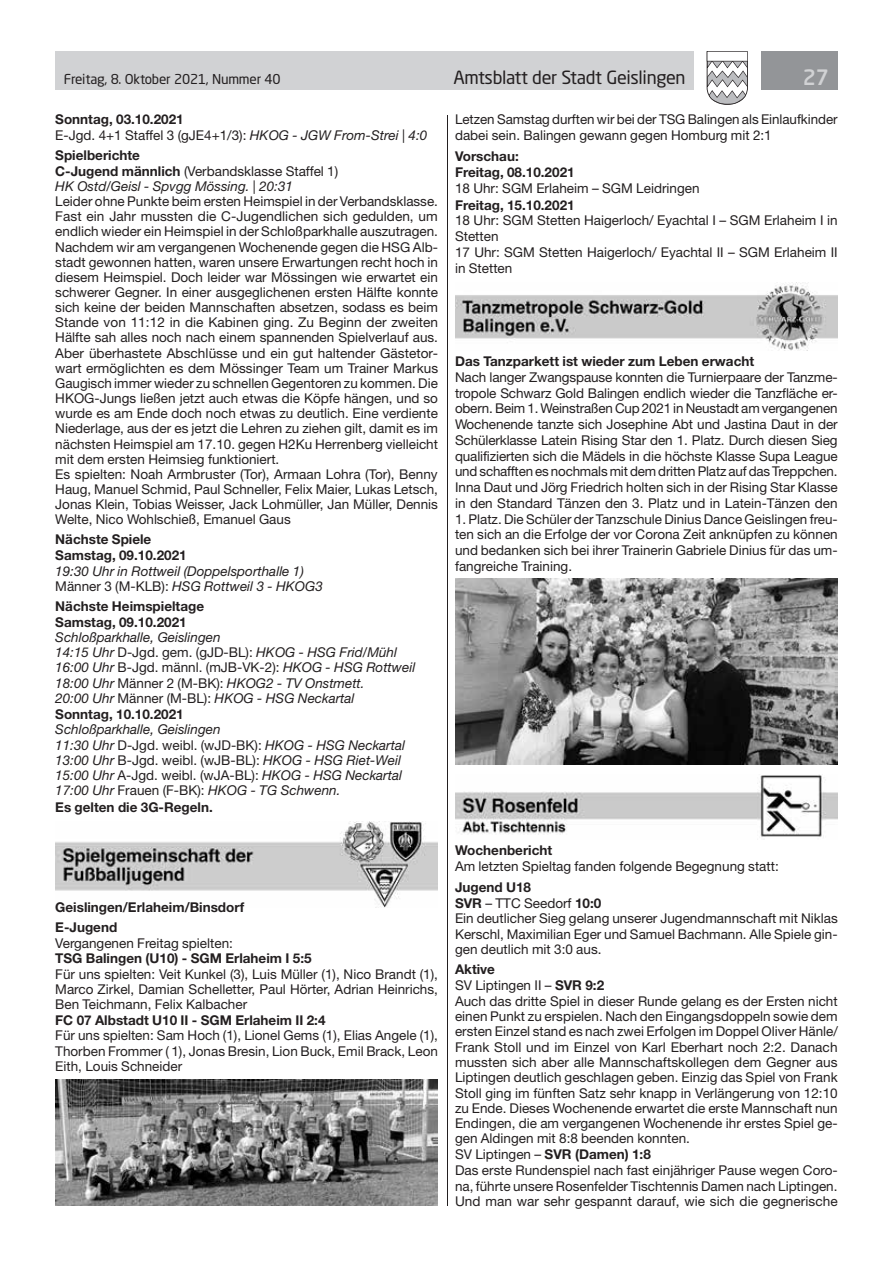
<style>
.page{position:relative;width:893px;height:1263px;background:#fff}
.page>*{position:absolute;margin:0;border:0;box-sizing:border-box;transform-origin:0 0}
.t1{font:500 21px "Neo Sans Std";color:#d1d2d4}
.t2{font:18px "Neo Sans Std";letter-spacing:-.02em;color:#231f20}
.t3{font:13.5px/15.1px "Helvetica Neue LT Std";color:#231f20}
.t4{font:italic 13.5px/15.6px "Helvetica Neue LT Std";color:#231f20}
.t5{font:700 13.5px/15.9px "Helvetica Neue LT Std";color:#231f20}
.t6{font:13.5px "Neo Sans Std";letter-spacing:-.015em;color:#231f20}
.s1{font-weight:700}
.s2{font-style:italic}
.s3{font-weight:700;font-style:normal}
.s4{font-style:normal}
</style>
<div class="page">
<div style="left:55px;top:51px;width:639px;height:38px;background:#d1d2d4"></div>
<div style="left:761px;top:51px;width:77px;height:38px;background:#939598"></div>
<svg style="left:707px;top:51px;width:41px;height:54px"></svg>
<hr style="left:447px;top:115px;width:1px;height:1090px;background:#231f20">
<img style="left:55px;top:822px;width:383px;height:85px">
<img style="left:455px;top:282px;width:383px;height:68px">
<img style="left:455px;top:578px;width:383px;height:186px">
<img style="left:455px;top:774px;width:383px;height:63px">
<img style="left:55px;top:1080px;width:383px;height:125px">
<p class="t6" style="left:64px;top:71px;width:218px">Freitag, 8. Oktober 2021, Nummer 40</p>
<h2 class="t2" style="left:453px;top:66px;width:234px">Amtsblatt der Stadt Geislingen</h2>
<h1 class="t1" style="left:803px;top:64px;width:28px">27</h1>
<p class="t3" style="left:55px;top:112px;width:374px"><span class="s1">Sonntag, 03.10.2021<br></span>E-Jgd. 4+1 Staffel 3 (gJE4+1/3): <span class="s2">HKOG - JGW From-Strei | 4:0</span></p>
<p class="t4" style="left:55px;top:147px;width:284px"><span class="s3">Spielberichte<br>C-Jugend männlich</span> <span class="s4">(Verbandsklasse Staffel 1)<br></span>HK Ostd/Geisl - Spvgg Mössing. | 20:31</p>
<p class="t3" style="left:55px;top:194px;width:384px">Leider ohne Punkte beim ersten Heimspiel in der Verbandsklasse.<br>Fast ein Jahr mussten die C-Jugendlichen sich gedulden, um endlich wieder ein Heimspiel in der Schloßparkhalle auszutragen.<br>Nachdem wir am vergangenen Wochenende gegen die HSG Alb&shy;stadt gewonnen hatten, waren unsere Erwartungen recht hoch in diesem Heimspiel. Doch leider war Mössingen wie erwartet ein schwerer Gegner. In einer ausgeglichenen ersten Hälfte konnte sich keine der beiden Mannschaften absetzen, sodass es beim Stande von 11:12 in die Kabinen ging. Zu Beginn der zweiten Hälfte sah alles noch nach einem spannenden Spielverlauf aus.<br>Aber überhastete Abschlüsse und ein gut haltender Gästetor&shy;wart ermöglichten es dem Mössinger Team um Trainer Markus Gaugisch immer wieder zu schnellen Gegentoren zu kommen. Die HKOG-Jungs ließen jetzt auch etwas die Köpfe hängen, und so wurde es am Ende doch noch etwas zu deutlich. Eine verdiente Niederlage, aus der es jetzt die Lehren zu ziehen gilt, damit es im nächsten Heimspiel am 17.10. gegen H2Ku Herrenberg vielleicht mit dem ersten Heimsieg funktioniert.<br>Es spielten: Noah Armbruster (Tor), Armaan Lohra (Tor), Benny Haug, Manuel Schmid, Paul Schneller, Felix Maier, Lukas Letsch, Jonas Klein, Tobias Weisser, Jack Lohmüller, Jan Müller, Dennis Welte, Nico Wohlschieß, Emanuel Gaus</p>
<p class="t5" style="left:55px;top:531px;width:133px">Nächste Spiele<br>Samstag, 09.10.2021</p>
<p class="t4" style="left:55px;top:563px;width:269px;line-height:15.1px">19:30 Uhr in Rottweil (Doppelsporthalle 1)<br><span class="s4">Männer 3 (M-KLB):</span> HSG Rottweil 3 - HKOG3</p>
<p class="t5" style="left:55px;top:598px;width:150px">Nächste Heimspieltage<br>Samstag, 09.10.2021</p>
<p class="t4" style="left:55px;top:629px;width:362px">Schloßparkhalle, Geislingen<br>14:15 Uhr <span class="s4">D-Jgd. gem. (gJD-BL):</span> HKOG - HSG Frid/Mühl 16:00 Uhr <span class="s4">B-Jgd. männl. (mJB-VK-2):</span> HKOG - HSG Rottweil 18:00 Uhr <span class="s4">Männer 2 (M-BK):</span> HKOG2 - TV Onstmett.<br>20:00 Uhr <span class="s4">Männer (M-BL):</span> HKOG - HSG Neckartal<br><span class="s3">Sonntag, 10.10.2021</span></p>
<p class="t4" style="left:55px;top:721px;width:351px">Schloßparkhalle, Geislingen<br>11:30 Uhr <span class="s4">D-Jgd. weibl. (wJD-BK):</span> HKOG - HSG Neckartal 13:00 Uhr <span class="s4">B-Jgd. weibl. (wJB-BL):</span> HKOG - HSG Riet-Weil 15:00 Uhr <span class="s4">A-Jgd. weibl. (wJA-BL):</span> HKOG - HSG Neckartal 17:00 Uhr <span class="s4">Frauen (F-BK):</span> HKOG - TG Schwenn.<br><span class="s3">Es gelten die 3G-Regeln.</span></p>
<p class="t3" style="left:455px;top:112px;width:384px;line-height:15.8px">Letzen Samstag durften wir bei der TSG Balingen als Einlaufkinder dabei sein. Balingen gewann gegen Homburg mit 2:1</p>
<p class="t5" style="left:455px;top:148px;width:121px;line-height:16.5px">Vorschau:<br>Freitag, 08.10.2021</p>
<p class="t3" style="left:455px;top:181px;width:246px">18 Uhr: SGM Erlaheim – SGM Leidringen</p>
<p class="t5" style="left:455px;top:197px;width:121px">Freitag, 15.10.2021</p>
<p class="t3" style="left:455px;top:213px;width:384px;line-height:15.8px">18 Uhr: SGM Stetten Haigerloch/ Eyachtal I – SGM Erlaheim I in Stetten<br>17 Uhr: SGM Stetten Haigerloch/ Eyachtal II – SGM Erlaheim II in Stetten</p>
<p class="t5" style="left:455px;top:353px;width:301px">Das Tanzparkett ist wieder zum Leben erwacht</p>
<p class="t3" style="left:455px;top:369px;width:384px;line-height:15.8px;text-align:justify">Nach langer Zwangspause konnten die Turnierpaare der Tanzme&shy;tropole Schwarz Gold Balingen endlich wieder die Tanzfläche er&shy;obern. Beim 1. Weinstraßen Cup 2021 in Neustadt am vergangenen Wochenende tanzte sich Josephine Abt und Jastina Daut in der Schülerklasse Latein Rising Star den 1. Platz. Durch diesen Sieg qualifizierten sich die Mädels in die höchste Klasse Supa League und schafften es nochmals mit dem dritten Platz auf das Treppchen.<br>Inna Daut und Jörg Friedrich holten sich in der Rising Star Klasse in den Standard Tänzen den 3. Platz und in Latein-Tänzen den</p>
<p class="t3" style="left:455px;top:511px;width:384px;line-height:15.8px;text-align:justify">1. Platz. Die Schüler der Tanzschule Dinius Dance Geislingen freu&shy;ten sich an die Erfolge der vor Corona Zeit anknüpfen zu können und bedanken sich bei ihrer Trainerin Gabriele Dinius für das um&shy;fangreiche Training.</p>
<p class="t5" style="left:55px;top:896px;width:190px;line-height:20.7px">Geislingen/Erlaheim/Binsdorf<br>E-Jugend</p>
<p class="t3" style="left:55px;top:935px;width:179px">Vergangenen Freitag spielten:</p>
<p class="t5" style="left:55px;top:950px;width:258px">TSG Balingen (U10) - SGM Erlaheim I 5:5</p>
<p class="t3" style="left:55px;top:966px;width:384px;text-align:justify">Für uns spielten: Veit Kunkel (3), Luis Müller (1), Nico Brandt (1), Marco Zirkel, Damian Schelletter, Paul Hörter, Adrian Heinrichs, Ben Teichmann, Felix Kalbacher</p>
<p class="t5" style="left:55px;top:1012px;width:272px">FC 07 Albstadt U10 II - SGM Erlaheim II 2:4</p>
<p class="t3" style="left:55px;top:1027px;width:384px;line-height:15.8px;text-align:justify">Für uns spielten: Sam Hoch (1), Lionel Gems (1), Elias Angele (1), Thorben Frommer ( 1), Jonas Bresin, Lion Buck, Emil Brack, Leon Eith, Louis Schneider</p>
<p class="t5" style="left:455px;top:842px;width:99px">Wochenbericht</p>
<p class="t3" style="left:455px;top:858px;width:325px">Am letzten Spieltag fanden folgende Begegnung statt:</p>
<p class="t3" style="left:455px;top:879px;width:384px;line-height:15.6px"><span class="s1">Jugend U18<br>SVR</span> – TTC Seedorf <span class="s1">10:0<br></span>Ein deutlicher Sieg gelang unserer Jugendmannschaft mit Niklas Kerschl, Maximilian Eger und Samuel Bachmann. Alle Spiele gin&shy;gen deutlich mit 3:0 aus.</p>
<p class="t3" style="left:455px;top:962px;width:384px"><span class="s1">Aktive<br></span>SV Liptingen II – <span class="s1">SVR 9:2<br></span>Auch das dritte Spiel in dieser Runde gelang es der Ersten nicht einen Punkt zu erspielen. Nach den Eingangsdoppeln sowie dem ersten Einzel stand es nach zwei Erfolgen im Doppel Oliver Hänle/ Frank Stoll und im Einzel von Karl Eberhart noch 2:2. Danach mussten sich aber alle Mannschaftskollegen dem Gegner aus Liptingen deutlich geschlagen geben. Einzig das Spiel von Frank Stoll ging im fünften Satz sehr knapp in Verlängerung von 12:10 zu Ende. Dieses Wochenende erwartet die erste Mannschaft nun Endingen, die am vergangenen Wochenende ihr erstes Spiel ge&shy;gen Aldingen mit 8:8 beenden konnten.<br>SV Liptingen – <span class="s1">SVR (Damen) 1:8<br></span>Das erste Rundenspiel nach fast einjähriger Pause wegen Coro&shy;na, führte unsere Rosenfelder Tischtennis Damen nach Liptingen.<br>Und man war sehr gespannt darauf, wie sich die gegnerische</p>
</div>
